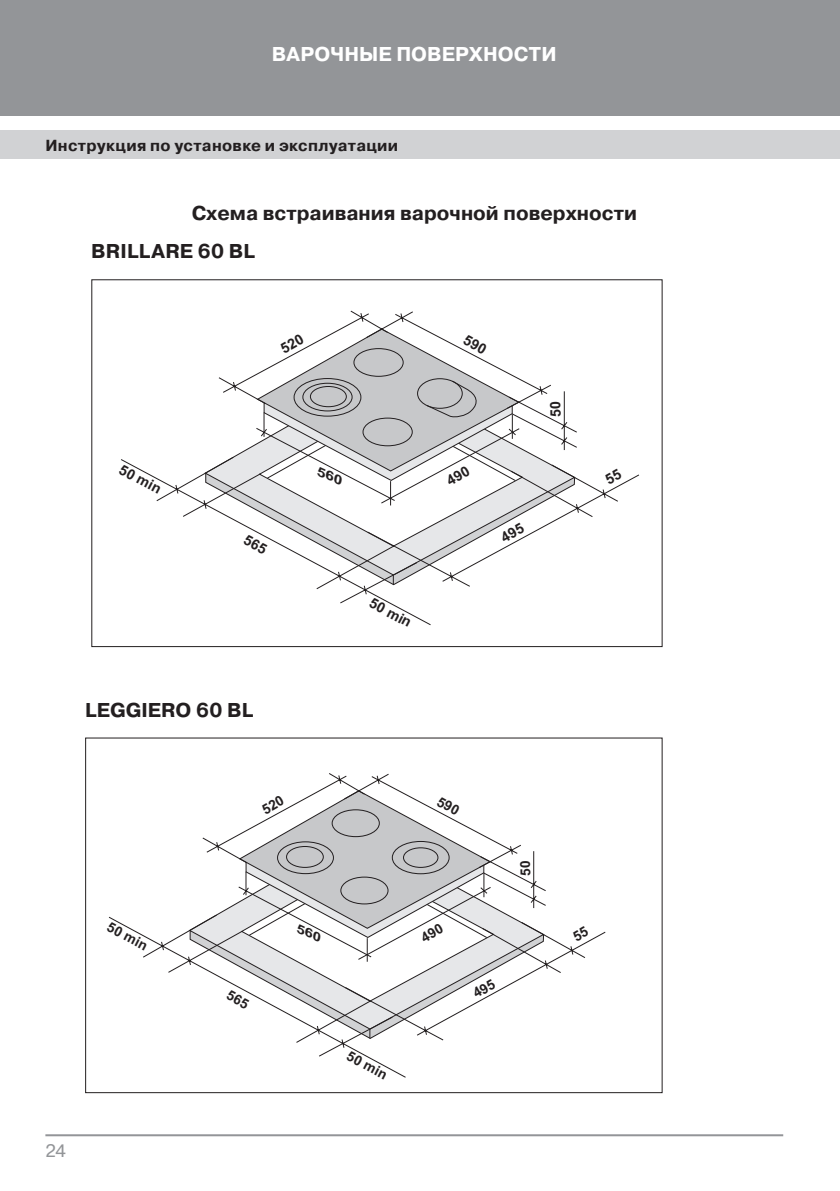
<style>
.page{position:relative;width:840px;height:1191px;background:#fff}
.page>*{position:absolute;margin:0;border:0;box-sizing:border-box;transform-origin:0 0}
.t1{font:700 20px/38.6px "Pragmatica C";color:#231f20}
.t2{font:700 20px "Pragmatica C";letter-spacing:.005em;color:#fff}
.t3{font:18px "Pragmatica C";color:#939598}
.t4{font:700 16px "Pragmatica C";letter-spacing:.02em;color:#231f20}
.t5{font:700 14.4px "Arial";color:#231f20}
.t6{font:700 13.8px "Arial";color:#231f20}
</style>
<div class="page">
<div style="left:0;top:0;width:839px;height:116px;background:#939598"></div>
<div style="left:0;top:130px;width:839px;height:29px;background:#d1d2d4"></div>
<hr style="left:45px;top:1134px;width:737px;height:2px;background:#939598">
<hr style="left:839px;top:376px;width:1px;height:815px;background:#d1d2d4">
<svg style="left:121px;top:310px;width:518px;height:315px"></svg>
<svg style="left:108px;top:773px;width:497px;height:304px"></svg>
<svg style="left:604px;top:468px;width:18px;height:16px"></svg>
<svg style="left:243px;top:328px;width:334px;height:226px"></svg>
<svg style="left:571px;top:925px;width:18px;height:16px"></svg>
<svg style="left:189px;top:790px;width:356px;height:249px"></svg>
<p class="t2" style="left:272px;top:43px;width:286px">ВАРОЧНЫЕ ПОВЕРХНОСТИ</p>
<p class="t4" style="left:45px;top:136px;width:354px">Инструкция по установке и эксплуатации</p>
<p class="t1" style="left:91px;top:194px;width:547px;text-indent:100px">Схема встраивания варочной поверхности<br>BRILLARE 60 BL</p>
<p class="t5" style="left:125px;top:459px;width:47px;rotate:28deg">50 min</p>
<p class="t1" style="left:85px;top:690px;width:170px">LEGGIERO 60 BL</p>
<p class="t6" style="left:113px;top:917px;width:45px;rotate:28deg">50 min</p>
<p class="t3" style="left:45px;top:1140px;width:22px">24</p>
<p class="t5" style="left:375px;top:593px;width:47px;rotate:28deg">50 min</p>
<p class="t6" style="left:352px;top:1046px;width:45px;rotate:28deg">50 min</p>
</div>
